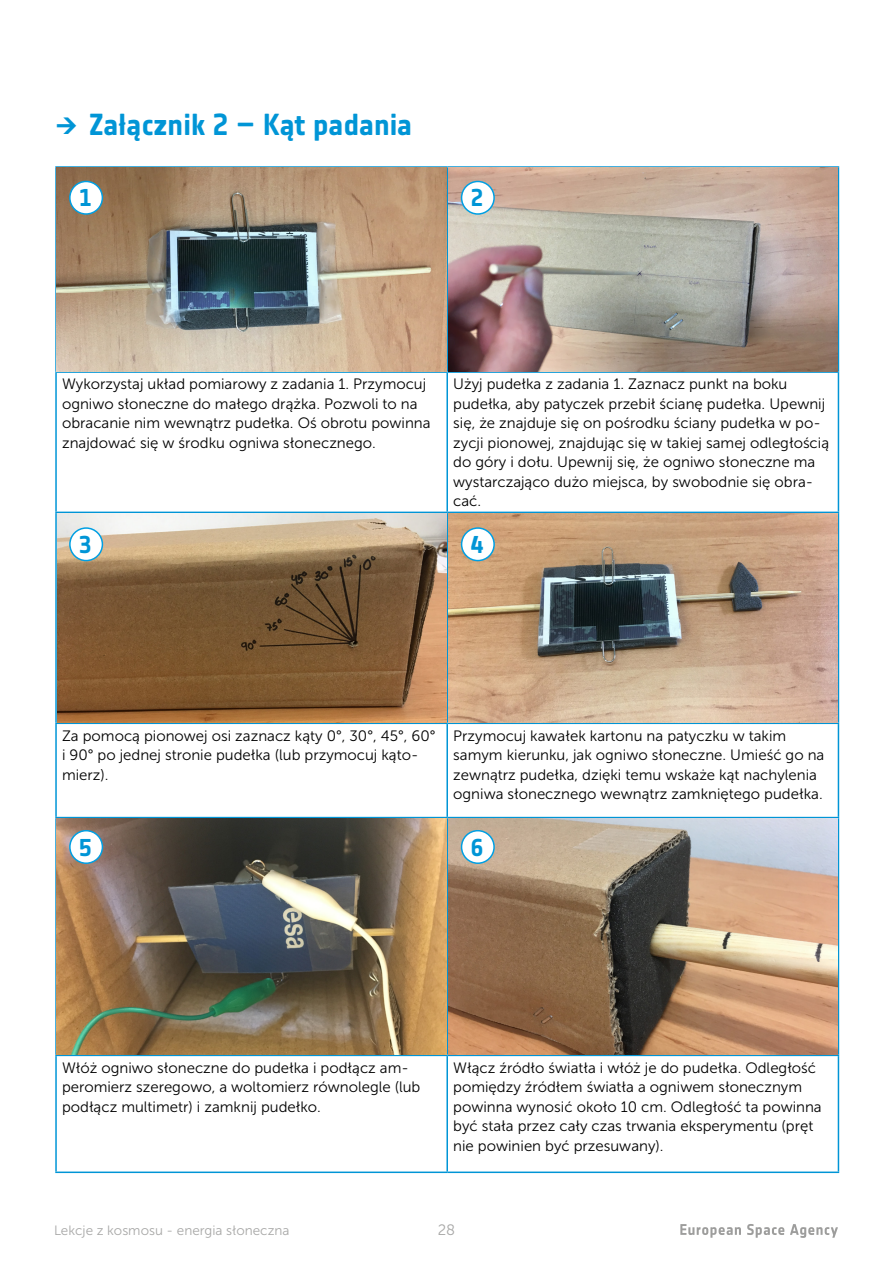
<style>
.page{position:relative;width:893px;height:1263px;background:#fff}
.page>*{position:absolute;margin:0;border:0;box-sizing:border-box;transform-origin:0 0}
.t1{font:700 30px "Notes Esa";letter-spacing:-.005em;color:#0095d6}
.t2{font:700 24px "Notes Esa";color:#0095d6}
.t3{font:15px/19.5px "Museo Sans 300";color:#000}
.t4{font:15px "Museo Sans 300";color:#a8a8a7}
.t5{font:13.5px "Museo Sans 300";color:#a8a8a7}
</style>
<div class="page">
<svg style="left:680px;top:1224px;width:158px;height:14px"></svg>
<hr style="left:55px;top:166px;width:392px;height:2px;background:#0095d6">
<hr style="left:55px;top:168px;width:2px;height:203px;background:#0095d6">
<hr style="left:447px;top:166px;width:392px;height:2px;background:#0095d6">
<hr style="left:446px;top:168px;width:2px;height:203px;background:#0095d6">
<hr style="left:838px;top:168px;width:1px;height:203px;background:#0095d6">
<hr style="left:55px;top:371px;width:392px;height:2px;background:#0095d6">
<hr style="left:55px;top:373px;width:2px;height:139px;background:#0095d6">
<hr style="left:447px;top:371px;width:392px;height:2px;background:#0095d6">
<hr style="left:446px;top:373px;width:2px;height:139px;background:#0095d6">
<hr style="left:838px;top:373px;width:1px;height:139px;background:#0095d6">
<hr style="left:55px;top:512px;width:392px;height:1px;background:#0095d6">
<hr style="left:55px;top:513px;width:2px;height:209px;background:#0095d6">
<hr style="left:447px;top:512px;width:392px;height:1px;background:#0095d6">
<hr style="left:446px;top:513px;width:2px;height:209px;background:#0095d6">
<hr style="left:838px;top:513px;width:1px;height:209px;background:#0095d6">
<hr style="left:55px;top:722px;width:392px;height:2px;background:#0095d6">
<hr style="left:55px;top:724px;width:2px;height:93px;background:#0095d6">
<hr style="left:447px;top:722px;width:392px;height:2px;background:#0095d6">
<hr style="left:446px;top:724px;width:2px;height:93px;background:#0095d6">
<hr style="left:838px;top:724px;width:1px;height:93px;background:#0095d6">
<hr style="left:55px;top:817px;width:392px;height:1px;background:#0095d6">
<hr style="left:55px;top:818px;width:2px;height:236px;background:#0095d6">
<hr style="left:447px;top:817px;width:392px;height:1px;background:#0095d6">
<hr style="left:446px;top:818px;width:2px;height:236px;background:#0095d6">
<hr style="left:838px;top:818px;width:1px;height:236px;background:#0095d6">
<hr style="left:55px;top:1054px;width:392px;height:2px;background:#0095d6">
<hr style="left:55px;top:1056px;width:2px;height:115px;background:#0095d6">
<hr style="left:447px;top:1054px;width:392px;height:2px;background:#0095d6">
<hr style="left:446px;top:1056px;width:2px;height:115px;background:#0095d6">
<hr style="left:838px;top:1056px;width:1px;height:115px;background:#0095d6">
<hr style="left:55px;top:1171px;width:392px;height:2px;background:#0095d6">
<hr style="left:447px;top:1171px;width:392px;height:2px;background:#0095d6">
<img style="left:57px;top:168px;width:389px;height:203px">
<img style="left:448px;top:168px;width:390px;height:203px">
<img style="left:57px;top:513px;width:389px;height:209px">
<img style="left:448px;top:513px;width:390px;height:209px">
<img style="left:57px;top:818px;width:389px;height:236px">
<img style="left:448px;top:818px;width:390px;height:236px">
<div style="left:70px;top:181px;width:32px;height:33px;background:#fff;border-radius:50%"></div>
<div style="left:69px;top:181px;width:34px;height:34px;border:2px solid #009fe3;border-radius:50%"></div>
<div style="left:462px;top:181px;width:32px;height:33px;background:#fff;border-radius:50%"></div>
<div style="left:461px;top:181px;width:34px;height:34px;border:2px solid #009fe3;border-radius:50%"></div>
<div style="left:70px;top:528px;width:32px;height:33px;background:#fff;border-radius:50%"></div>
<div style="left:69px;top:527px;width:34px;height:34px;border:2px solid #009fe3;border-radius:50%"></div>
<div style="left:462px;top:528px;width:32px;height:33px;background:#fff;border-radius:50%"></div>
<div style="left:461px;top:527px;width:34px;height:34px;border:2px solid #009fe3;border-radius:50%"></div>
<div style="left:462px;top:831px;width:32px;height:32px;background:#fff;border-radius:50%"></div>
<div style="left:461px;top:830px;width:34px;height:34px;border:2px solid #009fe3;border-radius:50%"></div>
<div style="left:70px;top:831px;width:32px;height:32px;background:#fff;border-radius:50%"></div>
<div style="left:69px;top:830px;width:34px;height:34px;border:2px solid #009fe3;border-radius:50%"></div>
<h1 class="t1" style="left:89px;top:107px;width:324px">Załącznik 2 – Kąt padania</h1>
<h2 class="t2" style="left:80px;top:184px;width:13px">1</h2>
<h2 class="t2" style="left:471px;top:184px;width:13px">2</h2>
<p class="t3" style="left:62px;top:375px;width:370px">Wykorzystaj układ pomiarowy z zadania 1. Przymocuj ogniwo słoneczne do małego drążka. Pozwoli to na obracanie nim wewnątrz pudełka. Oś obrotu powinna znajdować się w środku ogniwa słonecznego.</p>
<p class="t3" style="left:453px;top:375px;width:377px">Użyj pudełka z zadania 1. Zaznacz punkt na boku pudełka, aby patyczek przebił ścianę pudełka. Upewnij się, że znajduje się on pośrodku ściany pudełka w po&shy;zycji pionowej, znajdując się w takiej samej odległością do góry i dołu. Upewnij się, że ogniwo słoneczne ma wystarczająco dużo miejsca, by swobodnie się obra&shy;cać.</p>
<h2 class="t2" style="left:80px;top:530px;width:13px">3</h2>
<h2 class="t2" style="left:471px;top:530px;width:13px">4</h2>
<p class="t3" style="left:62px;top:726px;width:375px">Za pomocą pionowej osi zaznacz kąty 0°, 30°, 45°, 60° i 90° po jednej stronie pudełka (lub przymocuj kąto&shy;mierz).</p>
<p class="t3" style="left:453px;top:726px;width:373px">Przymocuj kawałek kartonu na patyczku w takim samym kierunku, jak ogniwo słoneczne. Umieść go na zewnątrz pudełka, dzięki temu wskaże kąt nachylenia ogniwa słonecznego wewnątrz zamkniętego pudełka.</p>
<h2 class="t2" style="left:80px;top:833px;width:13px">5</h2>
<h2 class="t2" style="left:471px;top:833px;width:13px">6</h2>
<p class="t3" style="left:62px;top:1058px;width:360px">Włóż ogniwo słoneczne do pudełka i podłącz am&shy;peromierz szeregowo, a woltomierz równolegle (lub podłącz multimetr) i zamknij pudełko.</p>
<p class="t3" style="left:453px;top:1058px;width:370px">Włącz źródło światła i włóż je do pudełka. Odległość pomiędzy źródłem światła a ogniwem słonecznym powinna wynosić około 10 cm. Odległość ta powinna być stała przez cały czas trwania eksperymentu (pręt nie powinien być przesuwany).</p>
<p class="t5" style="left:54px;top:1223px;width:237px">Lekcje z kosmosu - energia słoneczna</p>
<p class="t4" style="left:438px;top:1222px;width:19px">28</p>
</div>
